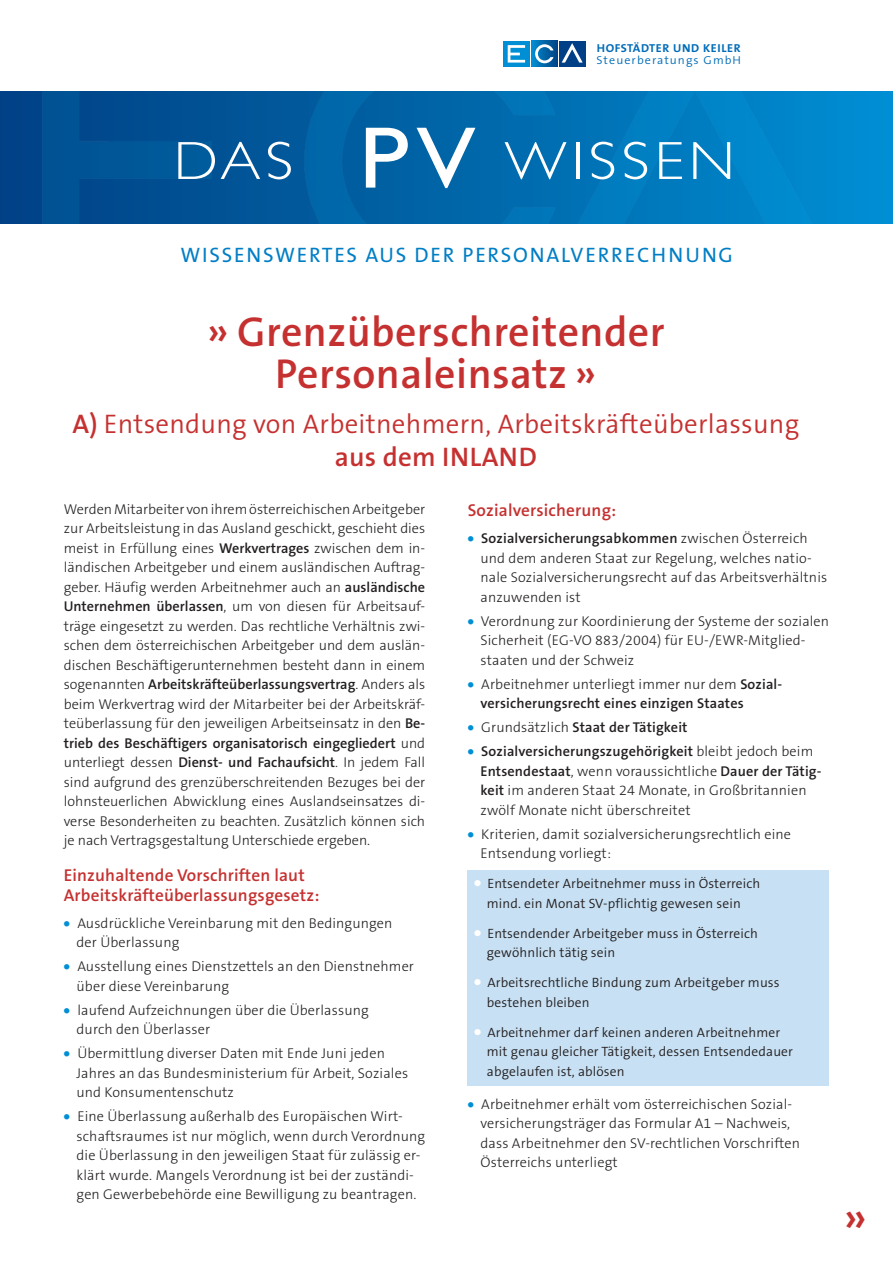
<style>
.page{position:relative;width:893px;height:1263px;background:#fff}
.page>*{position:absolute;margin:0;border:0;box-sizing:border-box;transform-origin:0 0}
.t1{font:87.75px "Gill Sans";color:#fff;scale:1.11 1}
.t2{font:300 54px "Gill Sans";letter-spacing:.08em;color:#fff;scale:1.11 1}
.t3{font:600 45px "The Sans B6";color:#c53130}
.t4{font:600 42px/42px "The Sans B6";letter-spacing:.01em;color:#c53130;text-align:center}
.t5{font:300 27px "The Sans B4";letter-spacing:.01em;color:#c53130}
.t6{font:600 27px "The Sans B6";letter-spacing:.01em;color:#c53130}
.t7{font:21px "The Sans B5 Plain";letter-spacing:.085em;color:#007ec5}
.t8{font:600 17.25px "The Sans B6";letter-spacing:.01em;color:#c53130}
.t9{font:300 14.25px/19.5px "The Sans B3";letter-spacing:.01em;color:#231f20}
.t10{font:600 14.25px "The Sans B6";letter-spacing:.01em;color:#231f20}
.t11{font:300 13.5px "The Sans B4";letter-spacing:.01em;color:#231f20}
.t12{font:700 11.55px "The Sans B7";letter-spacing:.045em;color:#006cb7;scale:1.05 1}
.t13{font:300 11.55px "The Sans B4";letter-spacing:.09em;color:#006cb7;scale:1.05 1}
.s1{font-family:"The Sans B6";font-weight:600}
.s2{font-family:"The Sans B9";font-weight:900;color:#008fd5}
.s3{font-family:"The Sans B3";font-weight:300}
.s4{font-family:"The Sans B9";font-weight:900;font-size:16.5px;color:#fff}
</style>
<div class="page">
<img style="left:0;top:91px;width:876px;height:132px">
<div style="left:468px;top:870px;width:361px;height:216px;background:#c7e0f3"></div>
<div style="left:503px;top:41px;width:26px;height:26px;background:#008fd5"></div>
<svg style="left:508px;top:45px;width:17px;height:18px"></svg>
<svg style="left:531px;top:41px;width:26px;height:26px"></svg>
<svg style="left:535px;top:44px;width:18px;height:19px"></svg>
<div style="left:559px;top:41px;width:27px;height:26px;background:#014086"></div>
<svg style="left:562px;top:43px;width:21px;height:20px"></svg>
<p class="t12" style="left:597px;top:42px;width:138px">HOFSTÄDTER UND KEILER</p>
<p class="t13" style="left:596px;top:54px;width:139px">Steuerberatungs GmbH</p>
<p class="t2" style="left:174px;top:130px;width:109px">DAS</p>
<p class="t1" style="left:359px;top:108px;width:106px">PV</p>
<p class="t2" style="left:505px;top:130px;width:209px">WISSEN</p>
<p class="t7" style="left:180px;top:244px;width:554px">WISSENSWERTES AUS DER PERSONALVERRECHNUNG</p>
<p class="t4" style="left:207px;top:313px;width:459px">» Grenzüberschreitender<br>Personaleinsatz »</p>
<p class="t5" style="left:72px;top:410px;width:728px"><span class="s1">A)</span> Entsendung von Arbeitnehmern, Arbeitskräfteüberlassung</p>
<p class="t6" style="left:335px;top:443px;width:203px">aus dem INLAND</p>
<p class="t9" style="left:64px;top:500px;width:363px;text-align:justify">Werden Mitarbeiter von ihrem österreichischen Arbeitgeber zur Arbeitsleistung in das Ausland geschickt, geschieht dies meist in Erfüllung eines <span class="s1">Werkvertrages</span> zwischen dem in&shy;ländischen Arbeitgeber und einem ausländischen Auftrag&shy;geber. Häufig werden Arbeitnehmer auch an <span class="s1">ausländische Unternehmen überlassen</span>, um von diesen für Arbeitsauf&shy;träge eingesetzt zu werden. Das rechtliche Verhältnis zwi&shy;schen dem österreichischen Arbeitgeber und dem auslän&shy;dischen Beschäftigerunternehmen besteht dann in einem sogenannten <span class="s1">Arbeitskräfteüberlassungsvertrag</span>. Anders als beim Werkvertrag wird der Mitarbeiter bei der Arbeitskräf&shy;teüberlassung für den jeweiligen Arbeitseinsatz in den <span class="s1">Be&shy;trieb des Beschäftigers organisatorisch eingegliedert</span> und unterliegt dessen <span class="s1">Dienst- und Fachaufsicht</span>. In jedem Fall sind aufgrund des grenzüberschreitenden Bezuges bei der lohnsteuerlichen Abwicklung eines Auslandseinsatzes di&shy;verse Besonderheiten zu beachten. Zusätzlich können sich je nach Vertragsgestaltung Unterschiede ergeben.</p>
<p class="t8" style="left:64px;top:866px;width:243px">Einzuhaltende Vorschriften laut</p>
<p class="t8" style="left:64px;top:886px;width:257px">Arbeitskräfteüberlassungsgesetz:</p>
<p class="t9" style="left:64px;top:914px;width:330px"><span class="s2">•</span> Ausdrückliche Vereinbarung mit den Bedingungen</p>
<p class="t9" style="left:77px;top:934px;width:104px">der Überlassung</p>
<p class="t9" style="left:64px;top:958px;width:352px"><span class="s2">•</span> Ausstellung eines Dienstzettels an den Dienstnehmer</p>
<p class="t9" style="left:77px;top:977px;width:154px">über diese Vereinbarung</p>
<p class="t9" style="left:64px;top:1001px;width:306px"><span class="s2">•</span> laufend Aufzeichnungen über die Überlassung</p>
<p class="t9" style="left:77px;top:1021px;width:135px">durch den Überlasser</p>
<p class="t9" style="left:64px;top:1045px;width:323px"><span class="s2">•</span> Übermittlung diverser Daten mit Ende Juni jeden</p>
<p class="t9" style="left:77px;top:1064px;width:333px">Jahres an das Bundesministerium für Arbeit, Soziales</p>
<p class="t9" style="left:77px;top:1084px;width:159px">und Konsumentenschutz</p>
<p class="t9" style="left:64px;top:1108px;width:341px"><span class="s2">•</span> Eine Überlassung außerhalb des Europäischen Wirt-</p>
<p class="t9" style="left:77px;top:1127px;width:350px">schaftsraumes ist nur möglich, wenn durch Verordnung die Überlassung in den jeweiligen Staat für zulässig er&shy;klärt wurde. Mangels Verordnung ist bei der zuständi&shy;gen Gewerbebehörde eine Bewilligung zu beantragen.</p>
<p class="t8" style="left:468px;top:501px;width:150px">Sozialversicherung:</p>
<p class="t10" style="left:468px;top:531px;width:341px"><span class="s2">•</span> Sozialversicherungsabkommen <span class="s3">zwischen Österreich</span></p>
<p class="t9" style="left:480px;top:549px;width:348px">und dem anderen Staat zur Regelung, welches natio&shy;nale Sozialversicherungsrecht auf das Arbeitsverhältnis anzuwenden ist</p>
<p class="t9" style="left:468px;top:612px;width:363px"><span class="s2">•</span> Verordnung zur Koordinierung der Systeme der sozialen</p>
<p class="t9" style="left:480px;top:631px;width:327px">Sicherheit (EG-VO 883/2004) für EU-/EWR-Mitglied&shy;staaten und der Schweiz</p>
<p class="t9" style="left:468px;top:675px;width:316px"><span class="s2">•</span> Arbeitnehmer unterliegt immer nur dem <span class="s1">Sozial-</span></p>
<p class="t10" style="left:480px;top:696px;width:265px">versicherungsrecht eines einzigen Staates</p>
<p class="t10" style="left:468px;top:720px;width:221px"><span class="s2">•</span> <span class="s3">Grundsätzlich</span> Staat der Tätigkeit</p>
<p class="t10" style="left:468px;top:744px;width:347px"><span class="s2">•</span> Sozialversicherungszugehörigkeit <span class="s3">bleibt jedoch beim</span></p>
<p class="t9" style="left:480px;top:762px;width:343px"><span class="s1">Entsendestaat</span>, wenn voraussichtliche <span class="s1">Dauer der Tätig&shy;keit</span> im anderen Staat 24 Monate, in Großbritannien zwölf Monate nicht überschreitet</p>
<p class="t9" style="left:468px;top:825px;width:325px"><span class="s2">•</span> Kriterien, damit sozialversicherungsrechtlich eine</p>
<p class="t9" style="left:480px;top:844px;width:132px">Entsendung vorliegt:</p>
<p class="t11" style="left:474px;top:876px;width:288px"><span class="s4">•</span> Entsendeter Arbeitnehmer muss in Österreich</p>
<p class="t11" style="left:487px;top:896px;width:255px">mind. ein Monat SV-pflichtig gewesen sein</p>
<p class="t11" style="left:474px;top:926px;width:285px"><span class="s4">•</span> Entsendender Arbeitgeber muss in Österreich</p>
<p class="t11" style="left:487px;top:945px;width:130px">gewöhnlich tätig sein</p>
<p class="t11" style="left:474px;top:975px;width:307px"><span class="s4">•</span> Arbeitsrechtliche Bindung zum Arbeitgeber muss</p>
<p class="t11" style="left:487px;top:995px;width:104px">bestehen bleiben</p>
<p class="t11" style="left:474px;top:1025px;width:308px"><span class="s4">•</span> Arbeitnehmer darf keinen anderen Arbeitnehmer</p>
<p class="t11" style="left:487px;top:1044px;width:308px">mit genau gleicher Tätigkeit, dessen Entsendedauer</p>
<p class="t11" style="left:487px;top:1064px;width:139px">abgelaufen ist, ablösen</p>
<p class="t9" style="left:468px;top:1095px;width:326px"><span class="s2">•</span> Arbeitnehmer erhält vom österreichischen Sozial-</p>
<p class="t9" style="left:480px;top:1114px;width:311px">versicherungsträger das Formular A1 – Nachweis,</p>
<p class="t9" style="left:480px;top:1134px;width:321px">dass Arbeitnehmer den SV-rechtlichen Vorschriften<br>Österreichs unterliegt</p>
<p class="t3" style="left:843px;top:1194px;width:25px">»</p>
</div>
